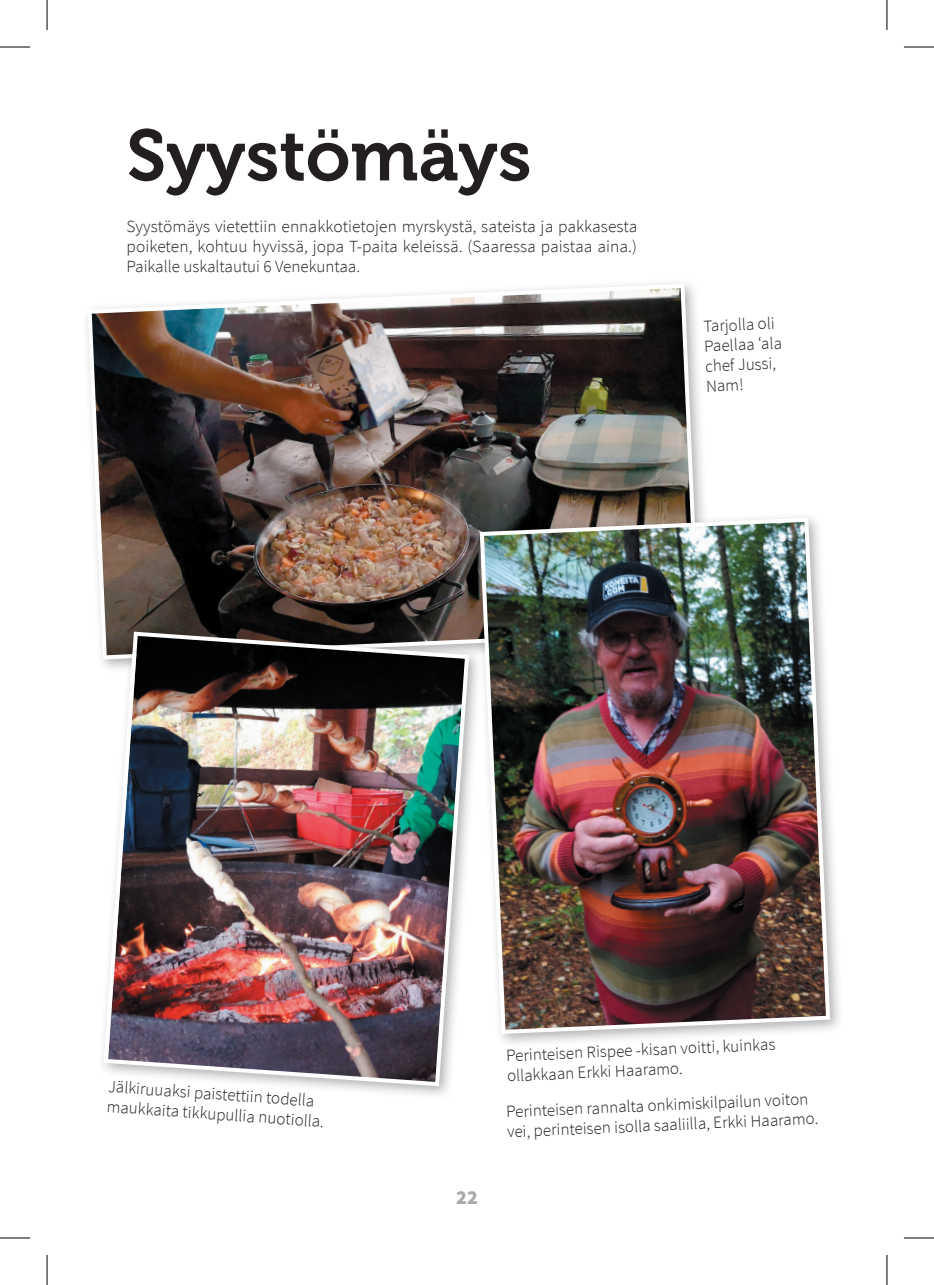
<style>
.page{position:relative;width:934px;height:1285px;background:#fff}
.page>*{position:absolute;margin:0;border:0;box-sizing:border-box;transform-origin:0 0}
.t1{font:72px "Museo 700";color:#231f20}
.t2{font:900 20px "Source Sans Pro";color:#a8a9ad}
.t3{font:300 17px/20px "Source Sans Pro";color:#231f20}
</style>
<div class="page">
<img style="left:87px;top:283px;width:614px;height:342px">
<div style="left:97px;top:625px;width:386px;height:475px;background:#231f20;opacity:.35"></div>
<img style="left:102px;top:629px;width:369px;height:459px">
<div style="left:473px;top:511px;width:371px;height:537px;background:#231f20;opacity:.35"></div>
<img style="left:477px;top:515px;width:354px;height:521px">
<hr style="left:0;top:47px;width:30px;height:1px;background:#000">
<hr style="left:903px;top:47px;width:30px;height:1px;background:#000">
<hr style="left:0;top:1237px;width:30px;height:1px;background:#000">
<hr style="left:903px;top:1237px;width:30px;height:1px;background:#000">
<hr style="left:47px;top:0;width:1px;height:30px;background:#000">
<hr style="left:47px;top:1255px;width:1px;height:30px;background:#000">
<hr style="left:886px;top:0;width:1px;height:30px;background:#000">
<hr style="left:886px;top:1255px;width:1px;height:30px;background:#000">
<h1 class="t1" style="left:126px;top:115px;width:406px">Syystömäys</h1>
<p class="t3" style="left:126px;top:216px;width:512px;text-align:justify">Syystömäys vietettiin ennakkotietojen myrskystä, sateista ja pakkasesta poiketen, kohtuu hyvissä, jopa T-paita keleissä. (Saaressa paistaa aina.)<br>Paikalle uskaltautui 6 Venekuntaa.</p>
<p class="t3" style="left:702px;top:316px;width:80px;rotate:-3deg">Tarjolla oli<br>Paellaa ‘ala chef Jussi,<br>Nam!</p>
<p class="t3" style="left:109px;top:1076px;width:219px;rotate:4deg">Jälkiruuaksi paistettiin todella maukkaita tikkupullia nuotiolla.</p>
<p class="t2" style="left:456px;top:1184px;width:23px">22</p>
<p class="t3" style="left:505px;top:1047px;width:271px;rotate:-3deg">Perinteisen Rispee -kisan voitti, kuinkas ollakkaan Erkki Haaramo.</p>
<p class="t3" style="left:505px;top:1103px;width:313px;rotate:-3deg">Perinteisen rannalta onkimiskilpailun voiton vei, perinteisen isolla saaliilla, Erkki Haaramo.</p>
</div>
